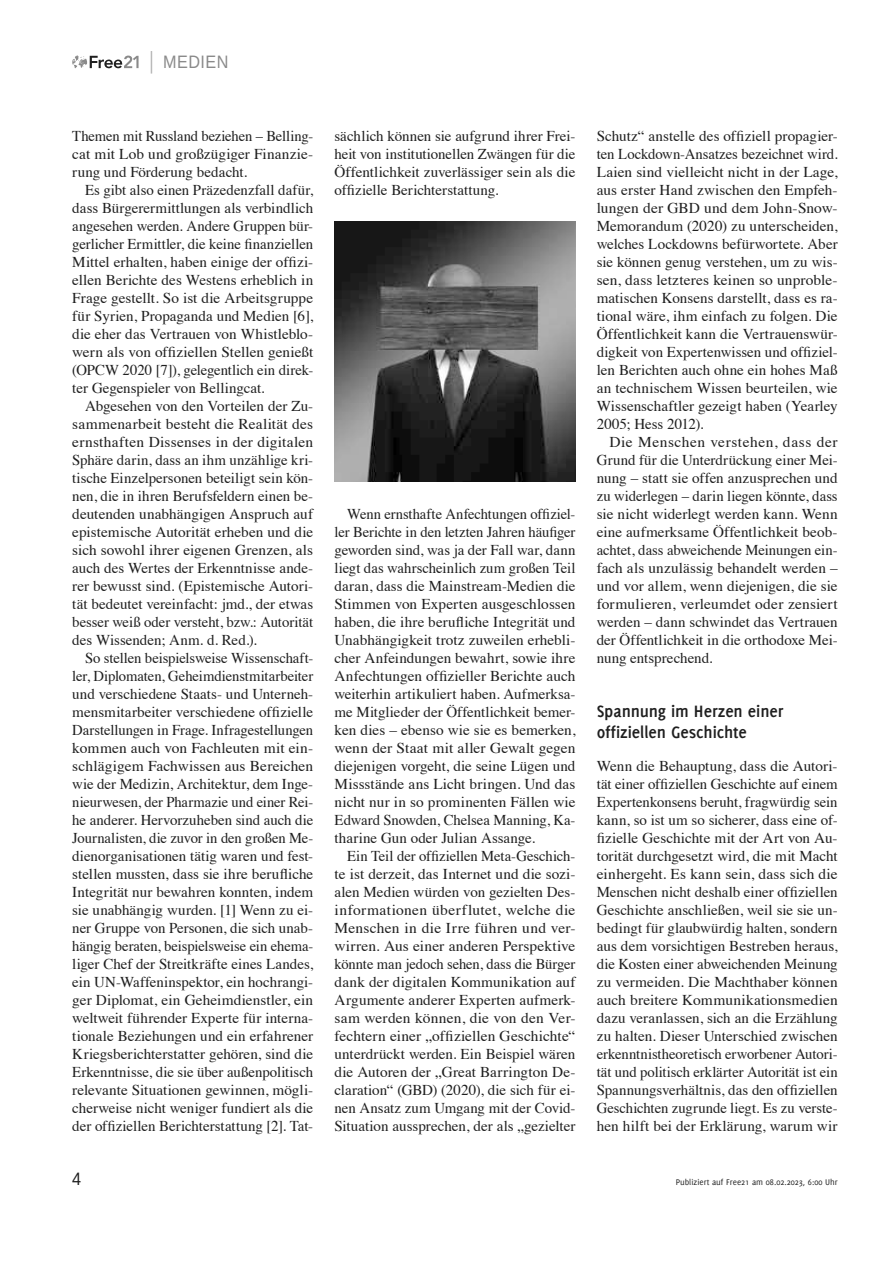
<style>
.page{position:relative;width:893px;height:1263px;background:#fff}
.page>*{position:absolute;margin:0;border:0;box-sizing:border-box;transform-origin:0 0}
.t1{font:700 18px/21px "Delicious";letter-spacing:-.005em;color:#1f1f1f}
.t2{font:18px "Liberation Sans";letter-spacing:.03em;color:#8a8a8a;scale:.9 1}
.t3{font:18px "Liberation Sans";color:#1f1f1f;scale:.9 1}
.t4{font:15px/18px "Times";color:#1f1f1f;text-align:justify}
.t5{font:9px "Delicious";color:#1f1f1f}
</style>
<div class="page">
<svg style="left:72px;top:55px;width:67px;height:13px"></svg>
<svg style="left:151px;top:51px;width:1px;height:23px"></svg>
<img style="left:334px;top:221px;width:241px;height:260px">
<p class="t2" style="left:163px;top:51px;width:74px">MEDIEN</p>
<p class="t4" style="left:72px;top:126px;width:242px">Themen mit Russland beziehen – Belling&shy;cat mit Lob und großzügiger Finanzie&shy;rung und Förderung bedacht.</p>
<p class="t4" style="left:72px;top:180px;width:242px;text-indent:13px">Es gibt also einen Präzedenzfall dafür, dass Bürgerermittlungen als verbindlich angesehen werden. Andere Gruppen bür&shy;gerlicher Ermittler, die keine finanziellen Mittel erhalten, haben einige der offizi&shy;ellen Berichte des Westens erheblich in Frage gestellt. So ist die Arbeitsgruppe für Syrien, Propaganda und Medien [6], die eher das Vertrauen von Whistleblo&shy;wern als von offiziellen Stellen genießt (OPCW 2020 [7]), gelegentlich ein direk&shy;ter Gegenspieler von Bellingcat.</p>
<p class="t4" style="left:72px;top:396px;width:242px;text-indent:13px">Abgesehen von den Vorteilen der Zu&shy;sammenarbeit besteht die Realität des ernsthaften Dissenses in der digitalen Sphäre darin, dass an ihm unzählige kri&shy;tische Einzelpersonen beteiligt sein kön&shy;nen, die in ihren Berufsfeldern einen be&shy;deutenden unabhängigen Anspruch auf epistemische Autorität erheben und die sich sowohl ihrer eigenen Grenzen, als auch des Wertes der Erkenntnisse ande&shy;rer bewusst sind. (Epistemische Autori&shy;tät bedeutet vereinfacht: jmd., der etwas besser weiß oder versteht, bzw.: Autorität des Wissenden; Anm. d. Red.).</p>
<p class="t4" style="left:72px;top:648px;width:242px;text-indent:13px">So stellen beispielsweise Wissenschaft&shy;ler, Diplomaten, Geheimdienstmitarbeiter und verschiedene Staats- und Unterneh&shy;mensmitarbeiter verschiedene offizielle Darstellungen in Frage. Infragestellungen kommen auch von Fachleuten mit ein&shy;schlägigem Fachwissen aus Bereichen wie der Medizin, Architektur, dem Inge&shy;nieurwesen, der Pharmazie und einer Rei&shy;he anderer. Hervorzuheben sind auch die Journalisten, die zuvor in den großen Me&shy;dienorganisationen tätig waren und fest&shy;stellen mussten, dass sie ihre berufliche Integrität nur bewahren konnten, indem sie unabhängig wurden. [1] Wenn zu ei&shy;ner Gruppe von Personen, die sich unab&shy;hängig beraten, beispielsweise ein ehema&shy;liger Chef der Streitkräfte eines Landes, ein UN-Waffeninspektor, ein hochrangi&shy;ger Diplomat, ein Geheimdienstler, ein weltweit führender Experte für interna&shy;tionale Beziehungen und ein erfahrener Kriegsberichterstatter gehören, sind die Erkenntnisse, die sie über außenpolitisch relevante Situationen gewinnen, mögli&shy;cherweise nicht weniger fundiert als die der offiziellen Berichterstattung [2]. Tat-</p>
<p class="t4" style="left:334px;top:126px;width:242px">sächlich können sie aufgrund ihrer Frei&shy;heit von institutionellen Zwängen für die Öffentlichkeit zuverlässiger sein als die offizielle Berichterstattung.</p>
<p class="t4" style="left:334px;top:504px;width:242px;text-indent:13px">Wenn ernsthafte Anfechtungen offiziel&shy;ler Berichte in den letzten Jahren häufiger geworden sind, was ja der Fall war, dann liegt das wahrscheinlich zum großen Teil daran, dass die Mainstream-Medien die Stimmen von Experten ausgeschlossen haben, die ihre berufliche Integrität und Unabhängigkeit trotz zuweilen erhebli&shy;cher Anfeindungen bewahrt, sowie ihre Anfechtungen offizieller Berichte auch weiterhin artikuliert haben. Aufmerksa&shy;me Mitglieder der Öffentlichkeit bemer&shy;ken dies – ebenso wie sie es bemerken, wenn der Staat mit aller Gewalt gegen diejenigen vorgeht, die seine Lügen und Missstände ans Licht bringen. Und das nicht nur in so prominenten Fällen wie Edward Snowden, Chelsea Manning, Ka&shy;tharine Gun oder Julian Assange.</p>
<p class="t4" style="left:334px;top:846px;width:242px;text-indent:13px">Ein Teil der offiziellen Meta-Geschich&shy;te ist derzeit, das Internet und die sozi&shy;alen Medien würden von gezielten Des&shy;informationen überflutet, welche die Menschen in die Irre führen und ver&shy;wirren. Aus einer anderen Perspektive könnte man jedoch sehen, dass die Bürger dank der digitalen Kommunikation auf Argumente anderer Experten aufmerk&shy;sam werden können, die von den Ver&shy;fechtern einer „offiziellen Geschichte“ unterdrückt werden. Ein Beispiel wären die Autoren der „Great Barrington De&shy;claration“ (GBD) (2020), die sich für ei&shy;nen Ansatz zum Umgang mit der Covid-Situation aussprechen, der als „gezielter</p>
<p class="t4" style="left:597px;top:126px;width:242px">Schutz“ anstelle des offiziell propagier&shy;ten Lockdown-Ansatzes bezeichnet wird.<br>Laien sind vielleicht nicht in der Lage, aus erster Hand zwischen den Empfeh&shy;lungen der GBD und dem John-Snow-Memorandum (2020) zu unterscheiden, welches Lockdowns befürwortete. Aber sie können genug verstehen, um zu wis&shy;sen, dass letzteres keinen so unproble&shy;matischen Konsens darstellt, dass es ra&shy;tional wäre, ihm einfach zu folgen. Die Öffentlichkeit kann die Vertrauenswür&shy;digkeit von Expertenwissen und offiziel&shy;len Berichten auch ohne ein hohes Maß an technischem Wissen beurteilen, wie Wissenschaftler gezeigt haben (Yearley 2005; Hess 2012).</p>
<p class="t4" style="left:597px;top:432px;width:242px;text-indent:13px">Die Menschen verstehen, dass der Grund für die Unterdrückung einer Mei&shy;nung – statt sie offen anzusprechen und zu widerlegen – darin liegen könnte, dass sie nicht widerlegt werden kann. Wenn eine aufmerksame Öffentlichkeit beob&shy;achtet, dass abweichende Meinungen ein&shy;fach als unzulässig behandelt werden – und vor allem, wenn diejenigen, die sie formulieren, verleumdet oder zensiert werden – dann schwindet das Vertrauen der Öffentlichkeit in die orthodoxe Mei&shy;nung entsprechend.</p>
<p class="t1" style="left:597px;top:701px;width:188px">Spannung im Herzen einer offiziellen Geschichte</p>
<p class="t4" style="left:597px;top:756px;width:242px">Wenn die Behauptung, dass die Autori&shy;tät einer offiziellen Geschichte auf einem Expertenkonsens beruht, fragwürdig sein kann, so ist um so sicherer, dass eine of&shy;fizielle Geschichte mit der Art von Au&shy;torität durchgesetzt wird, die mit Macht einhergeht. Es kann sein, dass sich die Menschen nicht deshalb einer offiziellen Geschichte anschließen, weil sie sie un&shy;bedingt für glaubwürdig halten, sondern aus dem vorsichtigen Bestreben heraus, die Kosten einer abweichenden Meinung zu vermeiden. Die Machthaber können auch breitere Kommunikationsmedien dazu veranlassen, sich an die Erzählung zu halten. Dieser Unterschied zwischen erkenntnistheoretisch erworbener Autori&shy;tät und politisch erklärter Autorität ist ein Spannungsverhältnis, das den offiziellen Geschichten zugrunde liegt. Es zu verste&shy;hen hilft bei der Erklärung, warum wir</p>
<p class="t3" style="left:72px;top:1168px;width:12px">4</p>
<p class="t5" style="left:676px;top:1177px;width:163px">Publiziert auf Free21 am 08.02.2023, 6:00 Uhr</p>
</div>
